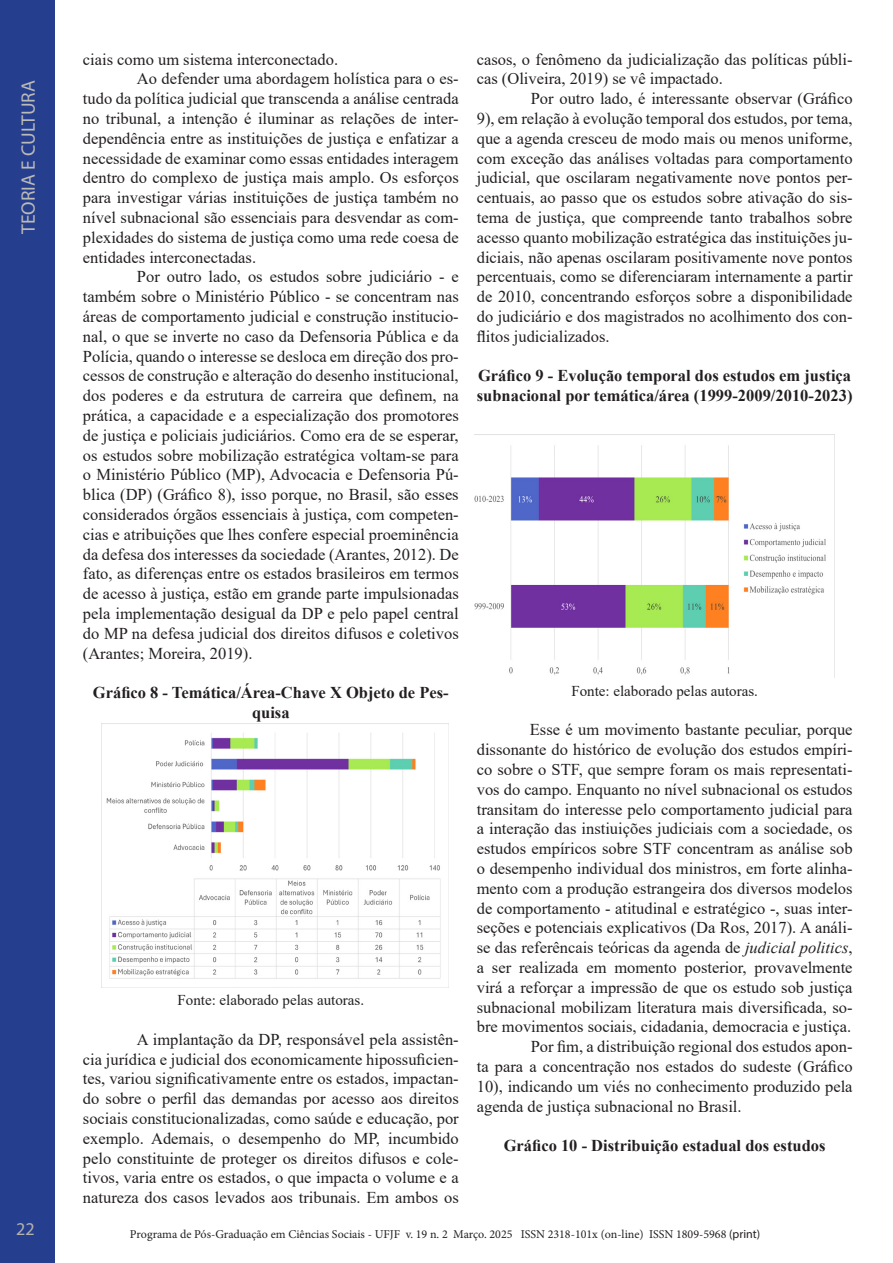
<style>
.page{position:relative;width:893px;height:1263px;background:#fff}
.page>*{position:absolute;margin:0;border:0;box-sizing:border-box;transform-origin:0 0}
.t1{font:19.5px "Myriad Pro";color:#bcbab6}
.t2{font:18px "Myriad Pro";color:#b5b2ad}
.t3{font:16.5px/19.8px "Times New Roman";color:#231f20;text-align:justify}
.t4{font:700 16.5px/19.8px "Times New Roman";color:#231f20;text-align:center}
.t5{font:15px "Times New Roman";color:#231f20}
.t6{font:12px "Minion Pro";color:#231f20}
.s1{font-style:italic}
.s2{font-family:"Myriad Pro"}
</style>
<div class="page">
<div style="left:0;top:0;width:54px;height:1263px;background:#253f8e"></div>
<img style="left:106px;top:733px;width:335px;height:246px">
<img style="left:475px;top:434px;width:359px;height:241px">
<p class="t1" style="left:16px;top:234px;width:155px;rotate:-90deg">TEORIA E CULTURA</p>
<p class="t2" style="left:16px;top:1218px;width:20px">22</p>
<p class="t3" style="left:83px;top:49px;width:257px">ciais como um sistema interconectado.</p>
<p class="t3" style="left:83px;top:68px;width:377px;text-indent:54px">Ao defender uma abordagem holística para o es&shy;tudo da política judicial que transcenda a análise centrada no tribunal, a intenção é iluminar as relações de inter&shy;dependência entre as instituições de justiça e enfatizar a necessidade de examinar como essas entidades interagem dentro do complexo de justiça mais amplo. Os esforços para investigar várias instituições de justiça também no nível subnacional são essenciais para desvendar as com&shy;plexidades do sistema de justiça como uma rede coesa de entidades interconectadas.</p>
<p class="t3" style="left:83px;top:266px;width:377px;text-indent:54px">Por outro lado, os estudos sobre judiciário - e também sobre o Ministério Público - se concentram nas áreas de comportamento judicial e construção institucio&shy;nal, o que se inverte no caso da Defensoria Pública e da Polícia, quando o interesse se desloca em direção dos pro&shy;cessos de construção e alteração do desenho institucional, dos poderes e da estrutura de carreira que definem, na prática, a capacidade e a especialização dos promotores de justiça e policiais judiciários. Como era de se esperar, os estudos sobre mobilização estratégica voltam-se para o Ministério Público (MP), Advocacia e Defensoria Pú&shy;blica (DP) (Gráfico 8), isso porque, no Brasil, são esses considerados órgãos essenciais à justiça, com competen&shy;cias e atribuições que lhes confere especial proeminência da defesa dos interesses da sociedade (Arantes, 2012). De fato, as diferenças entre os estados brasileiros em termos de acesso à justiça, estão em grande parte impulsionadas pela implementação desigual da DP e pelo papel central do MP na defesa judicial dos direitos difusos e coletivos (Arantes; Moreira, 2019).</p>
<p class="t4" style="left:93px;top:682px;width:357px">Gráfico 8 - Temática/Área-Chave X Objeto de Pes&shy;quisa</p>
<p class="t5" style="left:178px;top:989px;width:188px">Fonte: elaborado pelas autoras.</p>
<p class="t3" style="left:83px;top:1029px;width:377px;text-indent:54px">A implantação da DP, responsável pela assistên&shy;cia jurídica e judicial dos economicamente hipossuficien&shy;tes, variou significativamente entre os estados, impactan&shy;do sobre o perfil das demandas por acesso aos direitos sociais constitucionalizadas, como saúde e educação, por exemplo. Ademais, o desempenho do MP, incumbido pelo constituinte de proteger os direitos difusos e cole&shy;tivos, varia entre os estados, o que impacta o volume e a natureza dos casos levados aos tribunais. Em ambos os</p>
<p class="t3" style="left:477px;top:49px;width:377px">casos, o fenômeno da judicialização das políticas públi&shy;cas (Oliveira, 2019) se vê impactado.</p>
<p class="t3" style="left:477px;top:88px;width:377px;text-indent:54px">Por outro lado, é interessante observar (Gráfico 9), em relação à evolução temporal dos estudos, por tema, que a agenda cresceu de modo mais ou menos uniforme, com exceção das análises voltadas para comportamento judicial, que oscilaram negativamente nove pontos per&shy;centuais, ao passo que os estudos sobre ativação do sis&shy;tema de justiça, que compreende tanto trabalhos sobre acesso quanto mobilização estratégica das instituições ju&shy;diciais, não apenas oscilaram positivamente nove pontos percentuais, como se diferenciaram internamente a partir de 2010, concentrando esforços sobre a disponibilidade do judiciário e dos magistrados no acolhimento dos con&shy;flitos judicializados.</p>
<p class="t4" style="left:477px;top:365px;width:377px;text-align:left">Gráfico 9 - Evolução temporal dos estudos em justiça subnacional por temática/área (1999-2009/2010-2023)</p>
<p class="t5" style="left:571px;top:680px;width:188px">Fonte: elaborado pelas autoras.</p>
<p class="t3" style="left:477px;top:719px;width:377px;text-indent:53px">Esse é um movimento bastante peculiar, porque dissonante do histórico de evolução dos estudos empíri&shy;co sobre o STF, que sempre foram os mais representati&shy;vos do campo. Enquanto no nível subnacional os estudos transitam do interesse pelo comportamento judicial para a interação das instiuições judiciais com a sociedade, os estudos empíricos sobre STF concentram as análise sob o desempenho individual dos ministros, em forte alinha&shy;mento com a produção estrangeira dos diversos modelos de comportamento - atitudinal e estratégico -, suas inter&shy;seções e potenciais explicativos (Da Ros, 2017). A análi&shy;se das referêncais teóricas da agenda de <span class="s1">judicial politics</span>, a ser realizada em momento posterior, provavelmente virá a reforçar a impressão de que os estudo sob justiça subnacional mobilizam literatura mais diversificada, so&shy;bre movimentos sociais, cidadania, democracia e justiça.</p>
<p class="t3" style="left:477px;top:1036px;width:377px;text-indent:54px">Por fim, a distribuição regional dos estudos apon&shy;ta para a concentração nos estados do sudeste (Gráfico 10), indicando um viés no conhecimento produzido pela agenda de justiça subnacional no Brasil.</p>
<p class="t4" style="left:504px;top:1135px;width:323px">Gráfico 10 - Distribuição estadual dos estudos</p>
<p class="t6" style="left:130px;top:1226px;width:632px">Programa de Pós-Graduação em Ciências Sociais - UFJF v. 19 n. 2 Março. 2025 ISSN 2318-101x (on-line) ISSN 1809-5968 <span class="s2">(print)</span></p>
</div>
